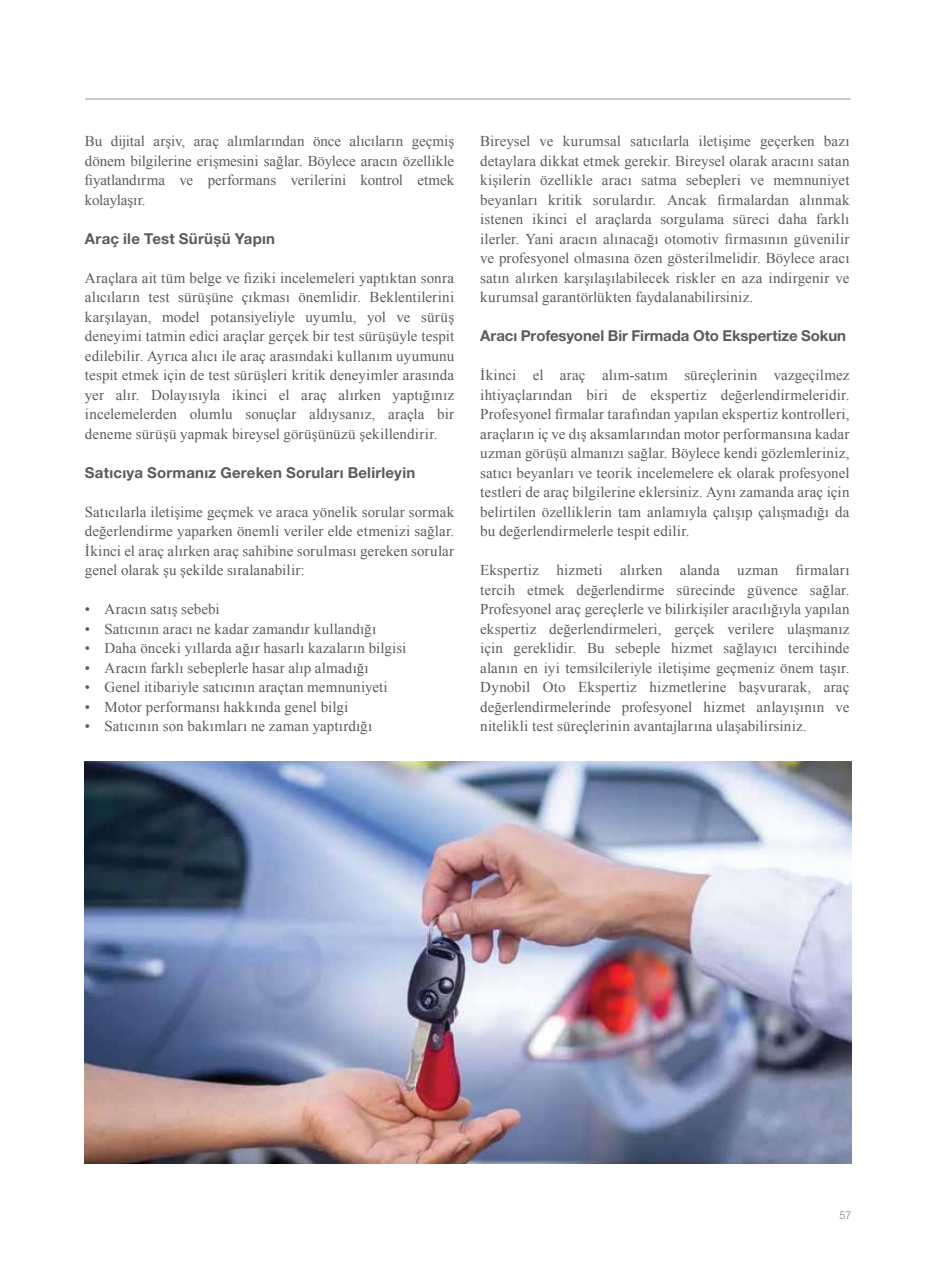
<style>
.page{position:relative;width:936px;height:1263px;background:#fff}
.page>*{position:absolute;margin:0;border:0;box-sizing:border-box;transform-origin:0 0}
.t1{font:15px/19.5px "Times New Roman";letter-spacing:.01em;color:#5a5b5d;text-align:justify}
.t2{font:700 15px "Helvetica Neue LT Pro";letter-spacing:.01em;color:#5a5b5d}
.t3{font:300 10.8px "Helvetica Neue LT Pro";color:#7a7c7e}
</style>
<div class="page">
<hr style="left:85px;top:99px;width:765px;height:1px;background:#989898">
<img style="left:85px;top:761px;width:766px;height:403px">
<p class="t1" style="left:85px;top:131px;width:371px">Bu dijital arşiv, araç alımlarından önce alıcıların geçmiş dönem bilgilerine erişmesini sağlar. Böylece aracın özellikle fiyatlandırma ve performans verilerini kontrol etmek kolaylaşır.</p>
<p class="t2" style="left:85px;top:229px;width:192px">Araç ile Test Sürüşü Yapın</p>
<p class="t1" style="left:85px;top:268px;width:371px">Araçlara ait tüm belge ve fiziki incelemeleri yaptıktan sonra alıcıların test sürüşüne çıkması önemlidir. Beklentilerini karşılayan, model potansiyeliyle uyumlu, yol ve sürüş deneyimi tatmin edici araçlar gerçek bir test sürüşüyle tespit edilebilir. Ayrıca alıcı ile araç arasındaki kullanım uyumunu tespit etmek için de test sürüşleri kritik deneyimler arasında yer alır. Dolayısıyla ikinci el araç alırken yaptığınız incelemelerden olumlu sonuçlar aldıysanız, araçla bir deneme sürüşü yapmak bireysel görüşünüzü şekillendirir.</p>
<p class="t2" style="left:85px;top:463px;width:332px">Satıcıya Sormanız Gereken Soruları Belirleyin</p>
<p class="t1" style="left:85px;top:502px;width:371px">Satıcılarla iletişime geçmek ve araca yönelik sorular sormak değerlendirme yaparken önemli veriler elde etmenizi sağlar.<br>İkinci el araç alırken araç sahibine sorulması gereken sorular genel olarak şu şekilde sıralanabilir:</p>
<p class="t1" style="left:85px;top:599px;width:136px">• Aracın satış sebebi</p>
<p class="t1" style="left:85px;top:619px;width:293px">• Satıcının aracı ne kadar zamandır kullandığı</p>
<p class="t1" style="left:85px;top:638px;width:323px">• Daha önceki yıllarda ağır hasarlı kazaların bilgisi</p>
<p class="t1" style="left:85px;top:658px;width:285px">• Aracın farklı sebeplerle hasar alıp almadığı</p>
<p class="t1" style="left:85px;top:677px;width:304px">• Genel itibariyle satıcının araçtan memnuniyeti</p>
<p class="t1" style="left:85px;top:697px;width:265px">• Motor performansı hakkında genel bilgi</p>
<p class="t1" style="left:85px;top:716px;width:289px">• Satıcının son bakımları ne zaman yaptırdığı</p>
<p class="t1" style="left:480px;top:131px;width:371px">Bireysel ve kurumsal satıcılarla iletişime geçerken bazı detaylara dikkat etmek gerekir. Bireysel olarak aracını satan kişilerin özellikle aracı satma sebepleri ve memnuniyet beyanları kritik sorulardır. Ancak firmalardan alınmak istenen ikinci el araçlarda sorgulama süreci daha farklı ilerler. Yani aracın alınacağı otomotiv firmasının güvenilir ve profesyonel olmasına özen gösterilmelidir. Böylece aracı satın alırken karşılaşılabilecek riskler en aza indirgenir ve kurumsal garantörlükten faydalanabilirsiniz.</p>
<p class="t2" style="left:480px;top:326px;width:367px">Aracı Profesyonel Bir Firmada Oto Ekspertize Sokun</p>
<p class="t1" style="left:480px;top:365px;width:371px">İkinci el araç alım-satım süreçlerinin vazgeçilmez ihtiyaçlarından biri de ekspertiz değerlendirmeleridir.<br>Profesyonel firmalar tarafından yapılan ekspertiz kontrolleri, araçların iç ve dış aksamlarından motor performansına kadar uzman görüşü almanızı sağlar. Böylece kendi gözlemleriniz, satıcı beyanları ve teorik incelemelere ek olarak profesyonel testleri de araç bilgilerine eklersiniz. Aynı zamanda araç için belirtilen özelliklerin tam anlamıyla çalışıp çalışmadığı da bu değerlendirmelerle tespit edilir.</p>
<p class="t1" style="left:480px;top:560px;width:371px">Ekspertiz hizmeti alırken alanda uzman firmaları tercih etmek değerlendirme sürecinde güvence sağlar.<br>Profesyonel araç gereçlerle ve bilirkişiler aracılığıyla yapılan ekspertiz değerlendirmeleri, gerçek verilere ulaşmanız için gereklidir. Bu sebeple hizmet sağlayıcı tercihinde alanın en iyi temsilcileriyle iletişime geçmeniz önem taşır.<br>Dynobil Oto Ekspertiz hizmetlerine başvurarak, araç değerlendirmelerinde profesyonel hizmet anlayışının ve nitelikli test süreçlerinin avantajlarına ulaşabilirsiniz.</p>
<p class="t3" style="left:839px;top:1209px;width:13px">57</p>
</div>
